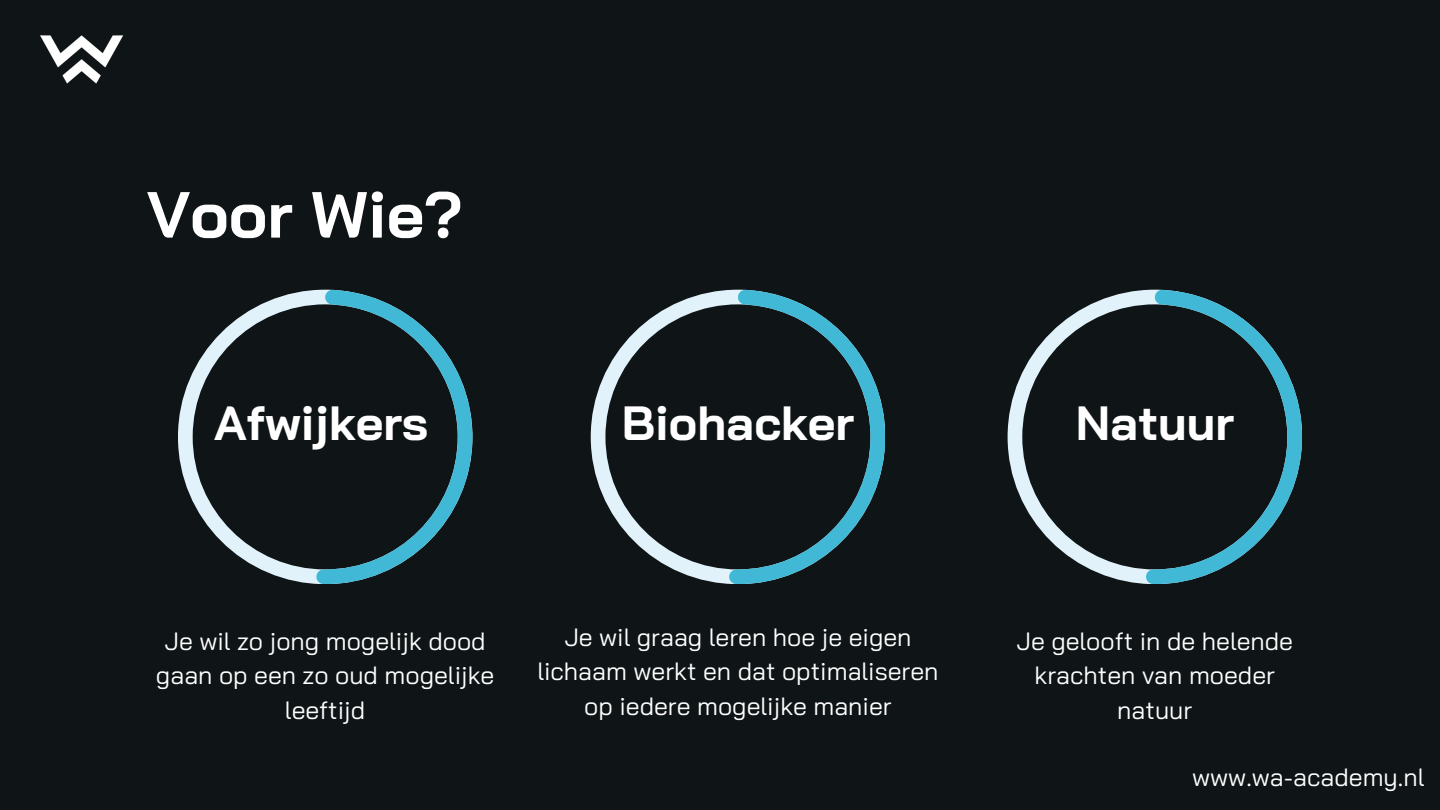
<style>
.page{position:relative;width:1440px;height:810px;background:#0f1517}
.page>*{position:absolute;margin:0;border:0;box-sizing:border-box;transform-origin:0 0}
.t1{font:700 65px "Bai Jamjuree";color:#fff}
.t2{font:700 48px "Bai Jamjuree";color:#fff}
.t3{font:25px "Bai Jamjuree";color:#fff}
</style>
<div class="page">
<img style="left:40px;top:35px;width:84px;height:49px">
<svg style="left:178px;top:290px;width:138px;height:294px"></svg>
<svg style="left:316px;top:290px;width:156px;height:294px"></svg>
<svg style="left:591px;top:290px;width:138px;height:294px"></svg>
<svg style="left:729px;top:290px;width:156px;height:294px"></svg>
<svg style="left:1008px;top:290px;width:138px;height:294px"></svg>
<svg style="left:1146px;top:290px;width:156px;height:294px"></svg>
<h1 class="t1" style="left:147px;top:173px;width:317px">Voor Wie?</h1>
<p class="t2" style="left:214px;top:392px;width:216px">Afwijkers</p>
<p class="t2" style="left:622px;top:392px;width:234px">Biohacker</p>
<p class="t2" style="left:1076px;top:392px;width:159px">Natuur</p>
<h2 class="t3" style="left:165px;top:625px;width:323px">Je wil zo jong mogelijk dood</h2>
<h2 class="t3" style="left:156px;top:659px;width:340px">gaan op een zo oud mogelijke</h2>
<p class="t3" style="left:285px;top:694px;width:82px">leeftijd</p>
<p class="t3" style="left:564px;top:621px;width:349px">Je wil graag leren hoe je eigen</p>
<p class="t3" style="left:537px;top:655px;width:403px">lichaam werkt en dat optimaliseren</p>
<p class="t3" style="left:584px;top:690px;width:309px">op iedere mogelijke manier</p>
<p class="t3" style="left:1017px;top:625px;width:278px">Je gelooft in de helende</p>
<p class="t3" style="left:1035px;top:659px;width:242px">krachten van moeder</p>
<p class="t3" style="left:1117px;top:694px;width:77px">natuur</p>
<h2 class="t3" style="left:1192px;top:761px;width:234px">www.wa-academy.nl</h2>
</div>
